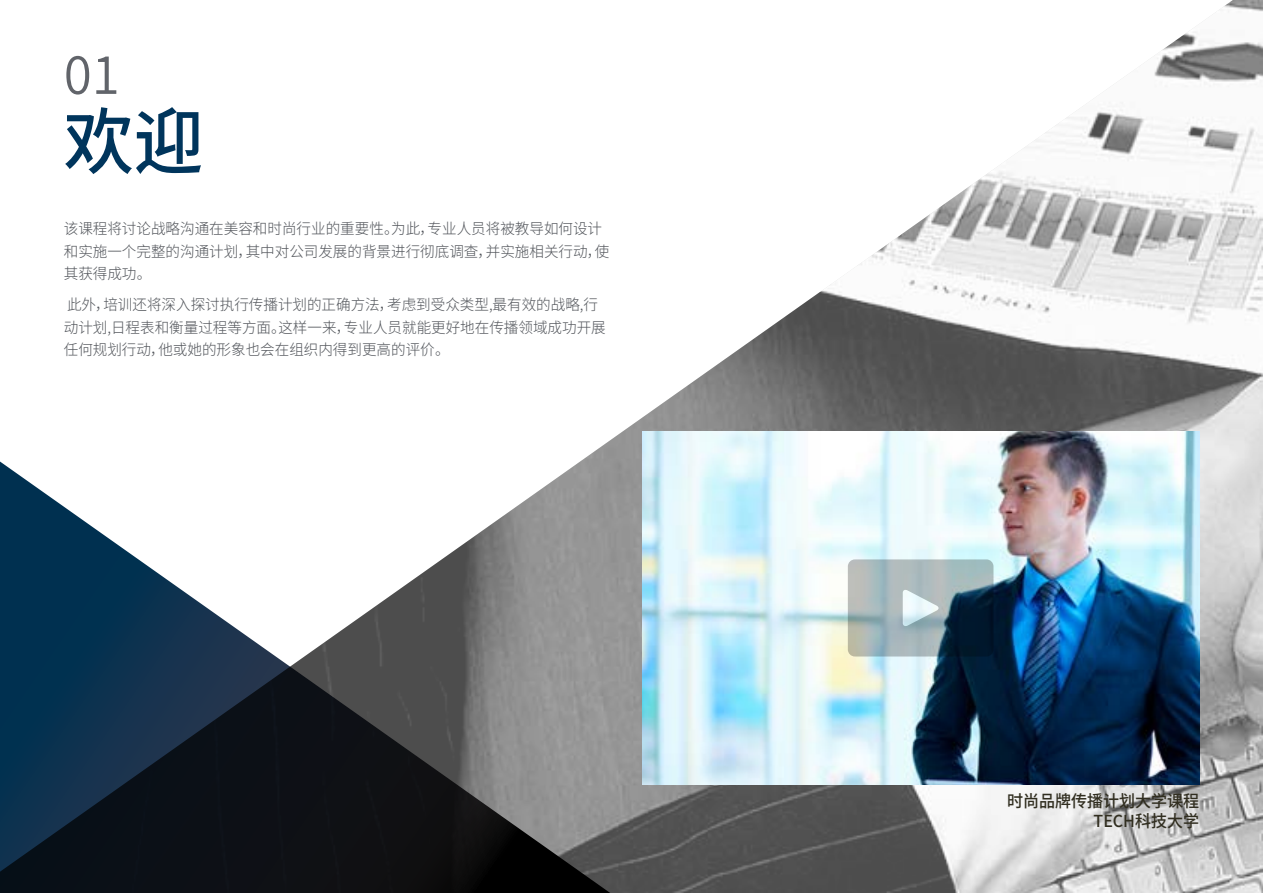
<style>
.page{position:relative;width:1263px;height:893px;background:#fff}
.page>*{position:absolute;margin:0;border:0;box-sizing:border-box;transform-origin:0 0}
.t1{font:500 72px "Source Han Sans CN";color:#00355c}
.t2{font:52.5px "Source Han Sans CN";color:#61646a}
.t3{font:500 16.5px/19.5px "Source Han Sans CN";color:#312e20;text-align:right}
.t4{font:300 15px/22.5px "Source Han Sans CN";color:#52555b}
</style>
<div class="page">
<img style="left:602px;top:0;width:661px;height:893px">
<img style="left:642px;top:431px;width:557px;height:353px">
<svg style="left:848px;top:559px;width:145px;height:97px"></svg>
<svg style="left:0;top:446px;width:640px;height:447px"></svg>
<h2 class="t2" style="left:64px;top:45px;width:57px">01</h2>
<h1 class="t1" style="left:64px;top:101px;width:141px">欢迎</h1>
<p class="t4" style="left:64px;top:218px;width:547px">该课程将讨论战略沟通在美容和时尚行业的重要性。为此，专业人员将被教导如何设计和实施一个完整的沟通计划，其中对公司发展的背景进行彻底调查，并实施相关行动，使其获得成功。</p>
<p class="t4" style="left:64px;top:294px;width:543px">此外，培训还将深入探讨执行传播计划的正确方法，考虑到受众类型,最有效的战略,行动计划,日程表和衡量过程等方面。这样一来，专业人员就能更好地在传播领域成功开展任何规划行动，他或她的形象也会在组织内得到更高的评价。</p>
<p class="t3" style="left:1007px;top:792px;width:194px">时尚品牌传播计划大学课程<br>TECH科技大学</p>
</div>
